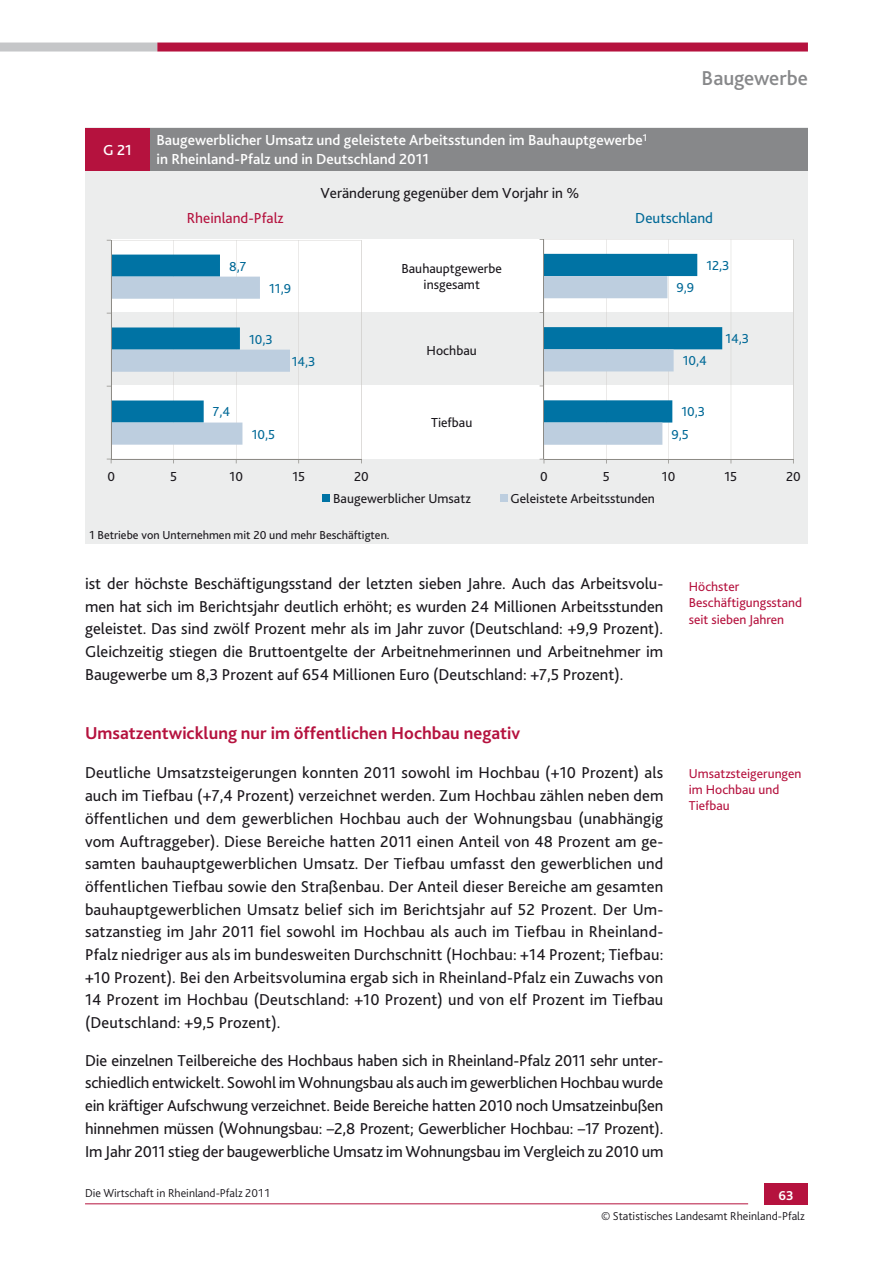
<style>
.page{position:relative;width:893px;height:1263px;background:#fff}
.page>*{position:absolute;margin:0;border:0;box-sizing:border-box;transform-origin:0 0}
.t1{font:500 21px "Bliss 2";letter-spacing:-.005em;color:#87888a}
.t2{font:700 18px "Bliss 2";color:#b5123e}
.t3{font:16.5px/22.6px "Bliss 2";color:#1a171c;text-align:justify}
.t4{font:500 15.15px/18.1px "Bliss 2";color:#fff}
.t5{font:15.15px "Bliss 2";color:#1a171c}
.t6{font:15.15px "Bliss 2";color:#b5123e}
.t7{font:15.15px "Bliss 2";color:#006997}
.t8{font:13.65px/16.4px "Bliss 2";color:#1a171c;text-align:center}
.t9{font:13.65px "Bliss 2";color:#006997}
.t10{font:13.5px/16.2px "Bliss 2";color:#b5123e}
.t11{font:700 13.5px "Bliss 2";color:#fff}
.t12{font:12.15px "Bliss 2";color:#1a171c}
.t13{font:300 12px "Bliss 2";color:#1a171c}
</style>
<div class="page">
<hr style="left:85px;top:1203px;width:663px;height:1px;background:#b5123e">
<div style="left:764px;top:1183px;width:44px;height:21px;background:#b5123e"></div>
<div style="left:85px;top:128px;width:723px;height:416px;background:#eceded"></div>
<div style="left:111px;top:240px;width:682px;height:72px;background:#fff"></div>
<div style="left:111px;top:385px;width:682px;height:74px;background:#fff"></div>
<svg style="left:112px;top:240px;width:250px;height:219px"></svg>
<hr style="left:111px;top:459px;width:250px;height:1px;background:#8d8b86">
<hr style="left:111px;top:240px;width:1px;height:219px;background:#8d8b86">
<svg style="left:107px;top:255px;width:183px;height:190px"></svg>
<div style="left:323px;top:495px;width:7px;height:7px;background:#0073a4"></div>
<div style="left:500px;top:495px;width:7px;height:7px;background:#bdcedf"></div>
<hr style="left:793px;top:239px;width:1px;height:220px;background:#c9c6c3">
<svg style="left:545px;top:239px;width:187px;height:220px"></svg>
<hr style="left:544px;top:459px;width:249px;height:1px;background:#8d8b86">
<hr style="left:544px;top:239px;width:1px;height:220px;background:#8d8b86">
<svg style="left:540px;top:254px;width:182px;height:191px"></svg>
<div style="left:85px;top:128px;width:65px;height:42px;background:#b5123e"></div>
<div style="left:150px;top:128px;width:658px;height:42px;background:#87888a"></div>
<div style="left:0;top:43px;width:157px;height:9px;background:#c5c6c8"></div>
<div style="left:157px;top:43px;width:651px;height:9px;background:#b5123e"></div>
<p class="t4" style="left:103px;top:142px;width:30px">G 21</p>
<p class="t4" style="left:157px;top:133px;width:492px">Baugewerblicher Umsatz und geleistete Arbeitsstunden im Bauhauptgewerbe<sup>1 </sup>in Rheinland-Pfalz und in Deutschland 2011</p>
<p class="t5" style="left:320px;top:187px;width:260px">Veränderung gegenüber dem Vorjahr in %</p>
<p class="t1" style="left:702px;top:70px;width:108px">Baugewerbe</p>
<p class="t6" style="left:187px;top:212px;width:98px">Rheinland-Pfalz</p>
<p class="t7" style="left:635px;top:212px;width:79px">Deutschland</p>
<p class="t9" style="left:229px;top:261px;width:19px">8,7</p>
<p class="t9" style="left:269px;top:283px;width:23px">11,9</p>
<p class="t8" style="left:401px;top:261px;width:102px">Bauhauptgewerbe insgesamt</p>
<p class="t9" style="left:676px;top:282px;width:19px">9,9</p>
<p class="t9" style="left:706px;top:260px;width:25px">12,3</p>
<p class="t9" style="left:249px;top:334px;width:25px">10,3</p>
<p class="t9" style="left:292px;top:356px;width:25px">14,3</p>
<p class="t8" style="left:427px;top:343px;width:52px">Hochbau</p>
<p class="t9" style="left:683px;top:356px;width:26px">10,4</p>
<p class="t9" style="left:725px;top:333px;width:25px">14,3</p>
<p class="t9" style="left:213px;top:407px;width:19px">7,4</p>
<p class="t9" style="left:252px;top:429px;width:25px">10,5</p>
<p class="t8" style="left:431px;top:415px;width:43px">Tiefbau</p>
<p class="t8" style="left:107px;top:469px;width:9px">0</p>
<p class="t8" style="left:170px;top:469px;width:9px">5</p>
<p class="t8" style="left:230px;top:469px;width:15px">10</p>
<p class="t8" style="left:292px;top:469px;width:14px">15</p>
<p class="t8" style="left:333px;top:466px;width:139px;line-height:21.9px;text-align:left;text-indent:21px">20<br>Baugewerblicher Umsatz</p>
<p class="t12" style="left:90px;top:530px;width:302px">1 Betriebe von Unternehmen mit 20 und mehr Beschäftigten.</p>
<p class="t9" style="left:681px;top:407px;width:25px">10,3</p>
<p class="t9" style="left:671px;top:429px;width:19px">9,5</p>
<p class="t8" style="left:540px;top:469px;width:9px">0</p>
<p class="t8" style="left:603px;top:469px;width:9px">5</p>
<p class="t8" style="left:662px;top:469px;width:15px">10</p>
<p class="t8" style="left:725px;top:469px;width:14px">15</p>
<p class="t8" style="left:786px;top:469px;width:16px">20</p>
<p class="t8" style="left:510px;top:491px;width:146px">Geleistete Arbeitsstunden</p>
<p class="t3" style="left:85px;top:574px;width:580px">ist der höchste Beschäftigungsstand der letzten sieben Jahre. Auch das Arbeitsvolu&shy;men hat sich im Berichtsjahr deutlich erhöht; es wurden 24 Millionen Arbeitsstunden geleistet. Das sind zwölf Prozent mehr als im Jahr zuvor (Deutschland: +9,9 Prozent).<br>Gleichzeitig stiegen die Bruttoentgelte der Arbeitnehmerinnen und Arbeitnehmer im Baugewerbe um 8,3 Prozent auf 654 Millionen Euro (Deutschland: +7,5 Prozent).</p>
<p class="t2" style="left:85px;top:726px;width:437px">Umsatzentwicklung nur im öffentlichen Hochbau negativ</p>
<p class="t3" style="left:85px;top:763px;width:580px">Deutliche Umsatzsteigerungen konnten 2011 sowohl im Hochbau (+10 Prozent) als auch im Tiefbau (+7,4 Prozent) verzeichnet werden. Zum Hochbau zählen neben dem öffentlichen und dem gewerblichen Hochbau auch der Wohnungsbau (unabhängig vom Auftraggeber). Diese Bereiche hatten 2011 einen Anteil von 48 Prozent am ge&shy;samten bauhauptgewerblichen Umsatz. Der Tiefbau umfasst den gewerblichen und öffentlichen Tiefbau sowie den Straßenbau. Der Anteil dieser Bereiche am gesamten bauhauptgewerblichen Umsatz belief sich im Berichtsjahr auf 52 Prozent. Der Um&shy;satzanstieg im Jahr 2011 fiel sowohl im Hochbau als auch im Tiefbau in Rheinland-Pfalz niedriger aus als im bundesweiten Durchschnitt (Hochbau: +14 Prozent; Tiefbau: +10 Prozent). Bei den Arbeitsvolumina ergab sich in Rheinland-Pfalz ein Zuwachs von 14 Prozent im Hochbau (Deutschland: +10 Prozent) und von elf Prozent im Tiefbau (Deutschland: +9,5 Prozent).</p>
<p class="t3" style="left:85px;top:1050px;width:580px">Die einzelnen Teilbereiche des Hochbaus haben sich in Rheinland-Pfalz 2011 sehr unter&shy;schiedlich entwickelt. Sowohl im Wohnungsbau als auch im gewerblichen Hochbau wurde ein kräftiger Aufschwung verzeichnet. Beide Bereiche hatten 2010 noch Umsatzeinbußen hinnehmen müssen (Wohnungsbau: –2,8 Prozent; Gewerblicher Hochbau: –17 Prozent).<br>Im Jahr 2011 stieg der baugewerbliche Umsatz im Wohnungsbau im Vergleich zu 2010 um</p>
<p class="t13" style="left:85px;top:1186px;width:187px">Die Wirtschaft in Rheinland-Pfalz 2011</p>
<p class="t10" style="left:689px;top:580px;width:115px">Höchster<br>Beschäftigungsstand seit sieben Jahren</p>
<p class="t10" style="left:689px;top:766px;width:114px">Umsatzsteigerungen im Hochbau und<br>Tiefbau</p>
<p class="t11" style="left:778px;top:1190px;width:17px">63</p>
<p class="t13" style="left:601px;top:1209px;width:205px">© Statistisches Landesamt Rheinland-Pfalz</p>
</div>
